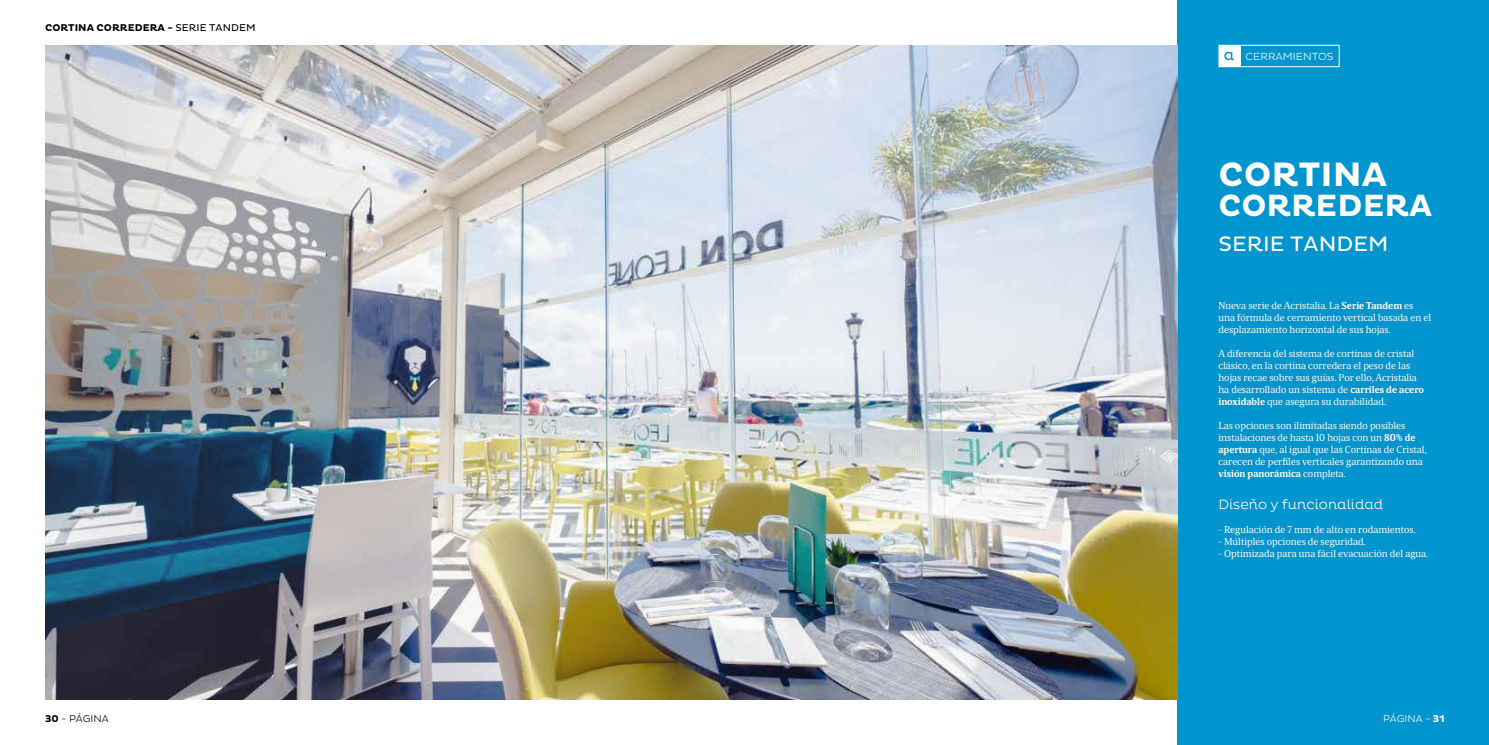
<style>
.page{position:relative;width:1489px;height:745px;background:#fff}
.page>*{position:absolute;margin:0;border:0;box-sizing:border-box;transform-origin:0 0}
.t1{font:700 34.38px "Pluto";color:#fff}
.t2{font:700 31.25px "Pluto";color:#fff}
.t3{font:21.25px "Pluto";color:#fff}
.t4{font:13.62px "Pluto";color:#fff}
.t5{font:10.5px "Pluto Sans";color:#fff}
.t6{font:10px/12px "Maga";color:#fff}
.t7{font:700 10px "Pluto";color:#000}
.t8{font:10px "Pluto";letter-spacing:-.01em;color:#000}
.t9{font:10px "Pluto";letter-spacing:-.01em;color:#fff}
.s1{font-weight:400}
.s2{font-weight:700}
</style>
<div class="page">
<div style="left:1176px;top:0;width:312px;height:744px;background:#0095cf"></div>
<div style="left:1218px;top:45px;width:121px;height:22px;background:#0095cf;border:1px solid #fff"></div>
<div style="left:1218px;top:45px;width:22px;height:22px;background:#fff"></div>
<svg style="left:1224px;top:52px;width:9px;height:8px"></svg>
<img style="left:45px;top:46px;width:1131px;height:652px">
<p class="t7" style="left:45px;top:22px;width:212px">CORTINA CORREDERA - <span class="s1">SERIE TANDEM</span></p>
<p class="t5" style="left:1245px;top:50px;width:89px">CERRAMIENTOS</p>
<h1 class="t1" style="left:1218px;top:154px;width:170px">CORTINA</h1>
<h2 class="t2" style="left:1218px;top:187px;width:215px">CORREDERA</h2>
<h3 class="t3" style="left:1218px;top:231px;width:172px">SERIE TANDEM</h3>
<p class="t6" style="left:1218px;top:299px;width:214px">Nueva serie de Acristalia. La <span class="s2">Serie Tandem</span> es una fórmula de cerramiento vertical basada en el desplazamiento horizontal de sus hojas.</p>
<p class="t6" style="left:1218px;top:347px;width:207px">A diferencia del sistema de cortinas de cristal clásico, en la cortina corredera el peso de las hojas recae sobre sus guías. Por ello, Acristalia ha desarrollado un sistema de <span class="s2">carriles de acero inoxidable</span> que asegura su durabilidad.</p>
<p class="t6" style="left:1218px;top:419px;width:210px">Las opciones son ilimitadas siendo posibles instalaciones de hasta 10 hojas con un <span class="s2">80% de apertura</span> que, al igual que las Cortinas de Cristal, carecen de perfiles verticales garantizando una <span class="s2">visión panorámica</span> completa.</p>
<h3 class="t4" style="left:1218px;top:496px;width:166px">Diseño y funcionalidad</h3>
<p class="t6" style="left:1218px;top:522px;width:199px">- Regulación de 7 mm de alto en rodamientos.</p>
<p class="t6" style="left:1218px;top:534px;width:149px">- Múltiples opciones de seguridad.</p>
<p class="t6" style="left:1218px;top:546px;width:211px">- Optimizada para una fácil evacuación del agua.</p>
<p class="t8" style="left:45px;top:712px;width:65px"><span class="s2">30</span> - PÁGINA</p>
<p class="t9" style="left:1382px;top:712px;width:63px">PÁGINA - <span class="s2">31</span></p>
</div>
